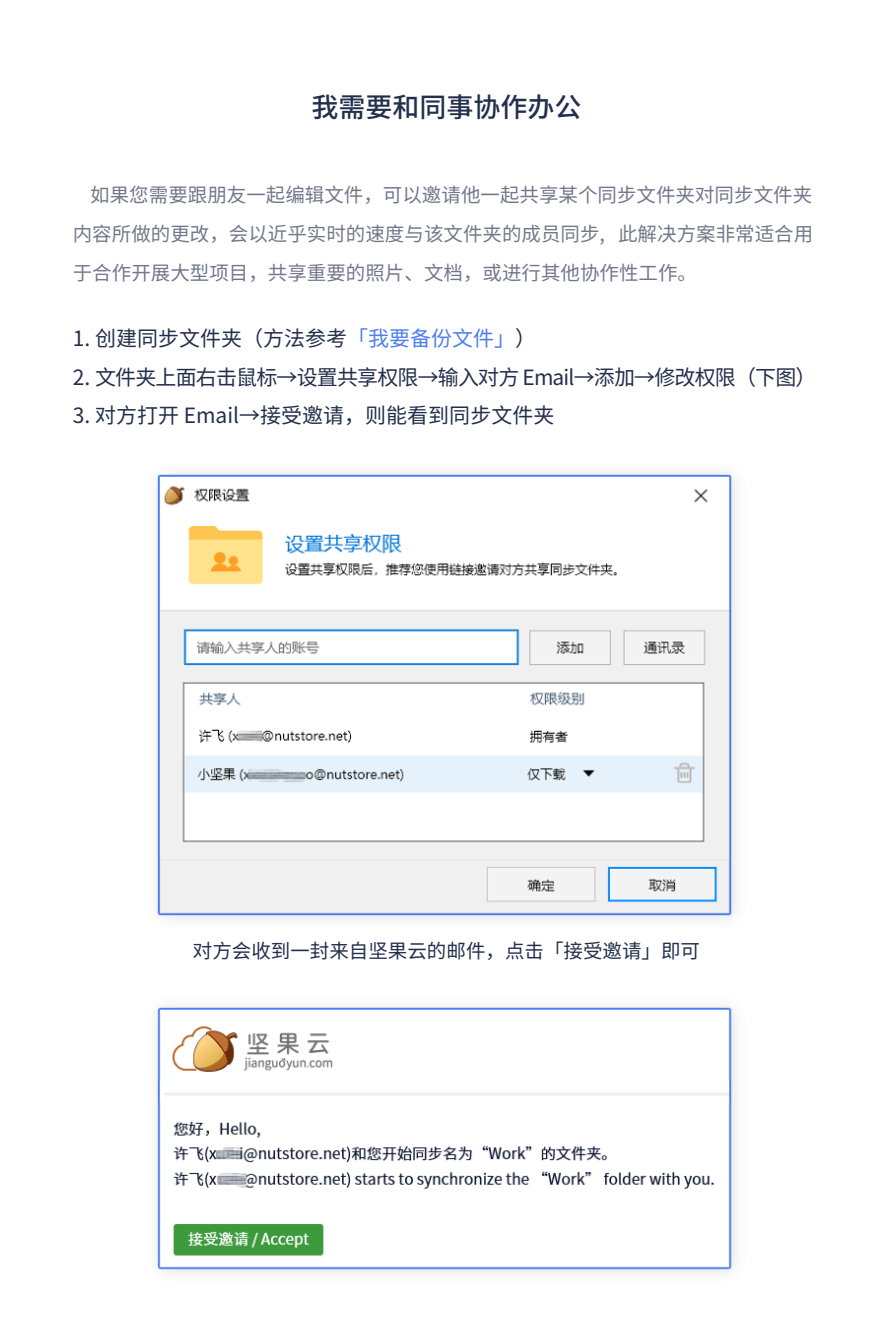
<style>
.page{position:relative;width:893px;height:1338px;background:#fff}
.page>*{position:absolute;margin:0;border:0;box-sizing:border-box;transform-origin:0 0}
.t1{font:500 27px "Source Han Sans CN";color:#232f4c}
.t2{font:21px "Source Han Sans CN";color:#232f4c}
.t3{font:21px "Source Han Sans CN";letter-spacing:-.04em;color:#232f4c}
.t4{font:19.5px/38.7px "Source Han Sans CN";color:#717889;text-align:justify}
.t5{font:19.5px "Source Han Sans CN";color:#232f4c}
.s1{color:#4c7ef0}
</style>
<div class="page">
<img style="left:156px;top:472px;width:581px;height:448px">
<img style="left:156px;top:1005px;width:581px;height:269px">
<h1 class="t1" style="left:311px;top:92px;width:271px">我需要和同事协作办公</h1>
<p class="t4" style="left:73px;top:176px;width:742px;text-indent:17px">如果您需要跟朋友一起编辑文件，可以邀请他一起共享某个同步文件夹对同步文件夹内容所做的更改，会以近乎实时的速度与该文件夹的成员同步, 此解决方案非常适合用于合作开展大型项目，共享重要的照片、文档，或进行其他协作性工作。</p>
<p class="t2" style="left:73px;top:327px;width:465px">1. 创建同步文件夹（方法参考<span class="s1">「我要备份文件」</span>）</p>
<p class="t3" style="left:73px;top:365px;width:745px">2. 文件夹上面右击鼠标→设置共享权限→输入对方 Email→添加→修改权限（下图）</p>
<p class="t2" style="left:73px;top:403px;width:483px">3. 对方打开 Email→接受邀请，则能看到同步文件夹</p>
<p class="t5" style="left:193px;top:940px;width:508px">对方会收到一封来自坚果云的邮件，点击「接受邀请」即可</p>
</div>
